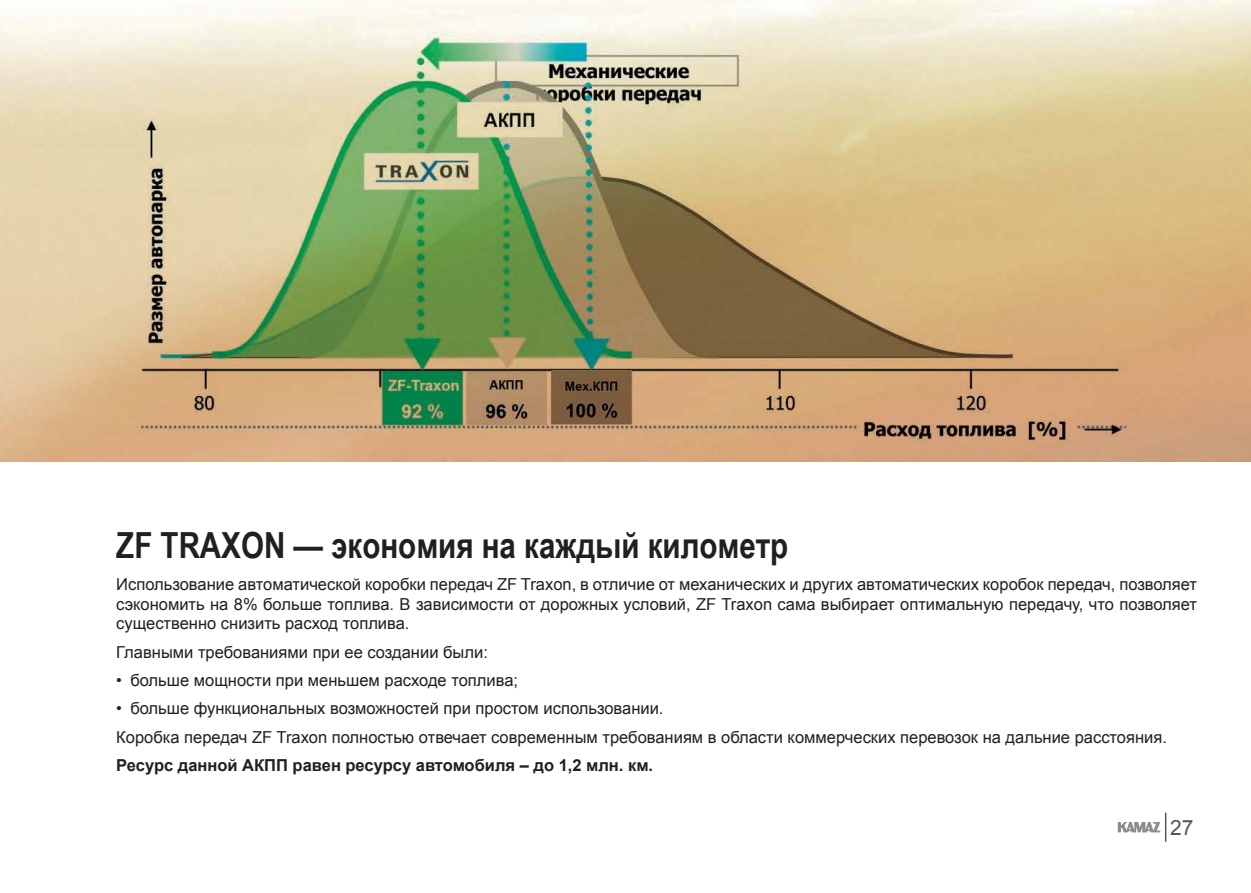
<style>
.page{position:relative;width:1251px;height:893px;background:#fff}
.page>*{position:absolute;margin:0;border:0;box-sizing:border-box;transform-origin:0 0}
.t1{font:700 36px "Arial Narrow";color:#221f1f}
.t2{font:21px "Arial";color:#555658}
.t3{font:16.5px/19.8px "Arial";color:#221f1f;text-align:justify}
.t4{font:700 16.5px "Arial";color:#221f1f}
</style>
<div class="page">
<svg style="left:1117px;top:822px;width:43px;height:10px"></svg>
<hr style="left:1164px;top:813px;width:2px;height:29px;background:#555658">
<img style="left:0;top:0;width:1250px;height:461px">
<h1 class="t1" style="left:116px;top:518px;width:673px">ZF TRAXON — экономия на каждый километр</h1>
<p class="t3" style="left:116px;top:574px;width:1081px">Использование автоматической коробки передач ZF Traxon, в отличие от механических и других автоматических коробок передач, позволяет сэкономить на 8% больше топлива. В зависимости от дорожных условий, ZF Traxon сама выбирает оптимальную передачу, что позволяет существенно снизить расход топлива.</p>
<p class="t3" style="left:116px;top:642px;width:373px">Главными требованиями при ее создании были:</p>
<p class="t3" style="left:116px;top:670px;width:403px">• больше мощности при меньшем расходе топлива;</p>
<p class="t3" style="left:116px;top:694px;width:1051px;line-height:28.3px">• больше функциональных возможностей при простом использовании.<br>Коробка передач ZF Traxon полностью отвечает современным требованиям в области коммерческих перевозок на дальние расстояния.</p>
<p class="t4" style="left:116px;top:754px;width:538px">Ресурс данной АКПП равен ресурсу автомобиля – до 1,2 млн. км.</p>
<p class="t2" style="left:1169px;top:814px;width:25px">27</p>
</div>
